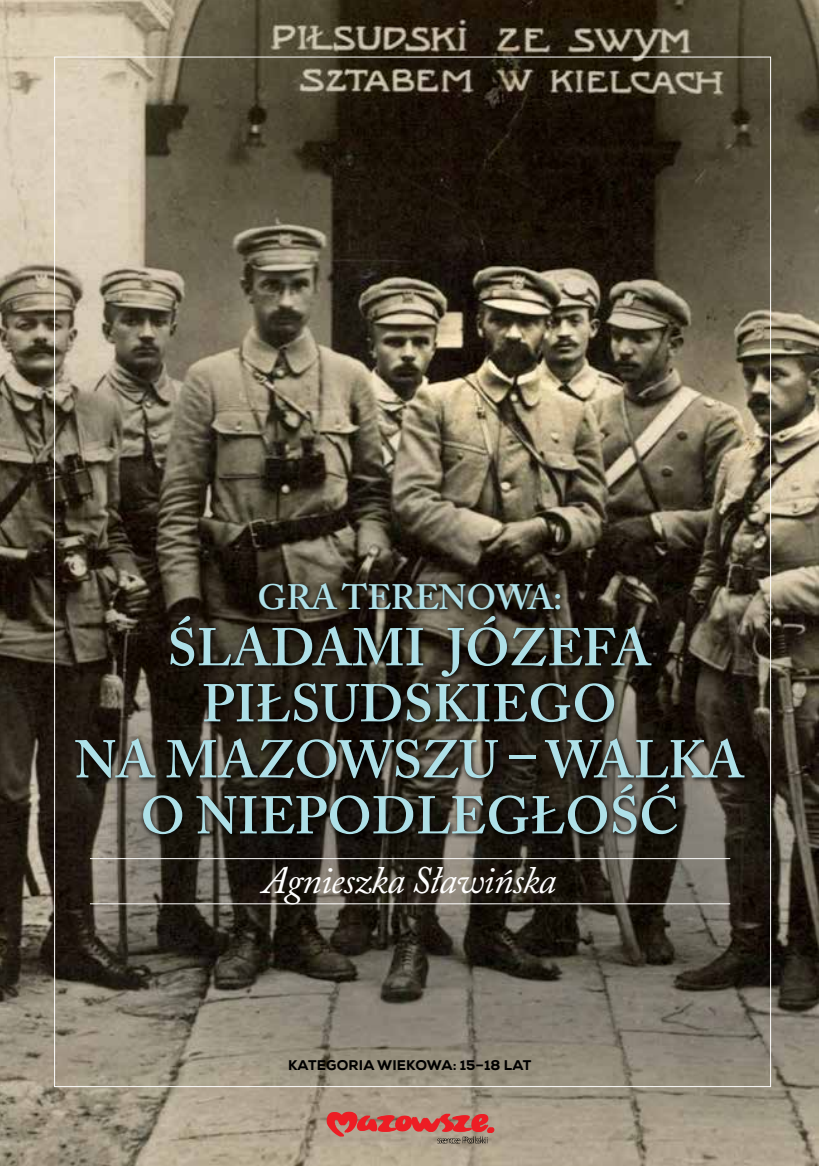
<style>
.page{position:relative;width:819px;height:1166px;background:#fff}
.page>*{position:absolute;margin:0;border:0;box-sizing:border-box;transform-origin:0 0}
.t1{font:600 52.5px/56px "Adobe Caslon Pro";letter-spacing:.005em;color:#aee0e8;text-align:center}
.t2{font:italic 38.5px "Adobe Caslon Pro";letter-spacing:-.025em;color:#fff}
.t3{font:600 35px "Adobe Caslon Pro";letter-spacing:-.015em;color:#aee0e8}
.t4{font:800 14px "Nexa";letter-spacing:.015em;color:#000}
</style>
<div class="page">
<img style="left:0;top:0;width:819px;height:1166px">
<hr style="left:90px;top:903px;width:640px;height:1px;background:#fff">
<hr style="left:90px;top:858px;width:640px;height:1px;background:#fff">
<div style="left:72px;top:580px;width:679px;height:260px;background:#000;opacity:.75"></div>
<svg style="left:326px;top:1112px;width:168px;height:31px;background:#c26a61"></svg>
<p class="t3" style="left:257px;top:577px;width:306px">GRA TERENOWA:</p>
<p class="t1" style="left:74px;top:619px;width:671px">ŚLADAMI JÓZEFA<br>PIŁSUDSKIEGO<br>NA MAZOWSZU – WALKA<br>O NIEPODLEGŁOŚĆ</p>
<p class="t2" style="left:263px;top:857px;width:294px">Agnieszka Sławińska</p>
<p class="t4" style="left:288px;top:1056px;width:245px">KATEGORIA WIEKOWA: 15–18 LAT</p>
</div>
